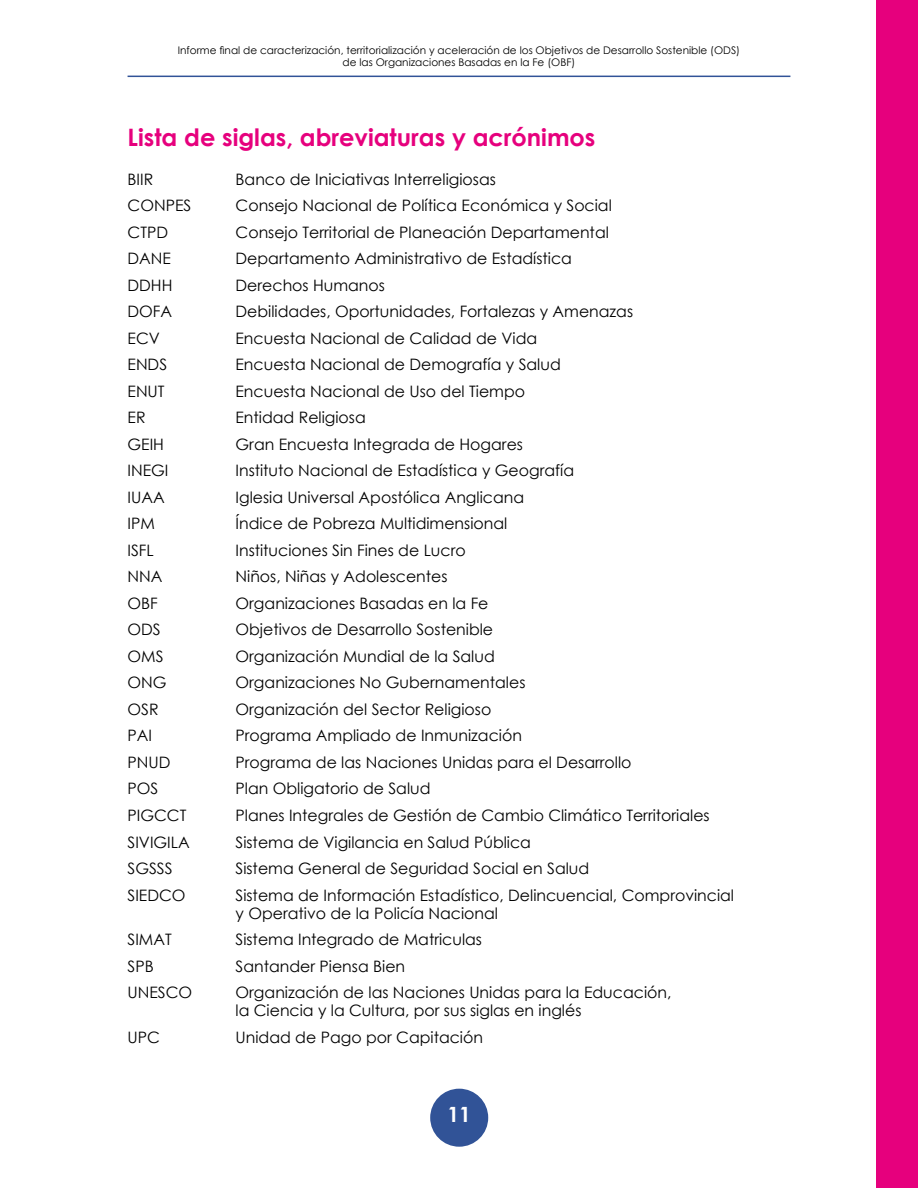
<style>
.page{position:relative;width:918px;height:1188px;background:#fff}
.page>*{position:absolute;margin:0;border:0;box-sizing:border-box;transform-origin:0 0}
.t1{font:700 24px "Century Gothic";color:#e6007d}
.t2{font:700 21px "Century Gothic";color:#fff}
.t3{font:15.75px/18px "Century Gothic";color:#000}
.t4{font:10.5px/12.6px "Century Gothic";color:#000;text-align:center}
</style>
<div class="page">
<div style="left:430px;top:1089px;width:58px;height:58px;background:#315397;border-radius:50%"></div>
<div style="left:877px;top:0;width:41px;height:1188px;background:#e6007d"></div>
<hr style="left:128px;top:76px;width:662px;height:1px;background:#315397">
<p class="t4" style="left:178px;top:43px;width:564px">Informe final de caracterización, territorialización y aceleración de los Objetivos de Desarrollo Sostenible (ODS) de las Organizaciones Basadas en la Fe (OBF)</p>
<h1 class="t1" style="left:128px;top:119px;width:469px">Lista de siglas, abreviaturas y acrónimos</h1>
<p class="t3" style="left:128px;top:170px;width:27px">BIIR</p>
<p class="t3" style="left:236px;top:170px;width:262px">Banco de Iniciativas Interreligiosas</p>
<p class="t3" style="left:128px;top:196px;width:65px">CONPES</p>
<p class="t3" style="left:236px;top:196px;width:378px">Consejo Nacional de Política Económica y Social</p>
<p class="t3" style="left:128px;top:223px;width:42px">CTPD</p>
<p class="t3" style="left:236px;top:223px;width:375px">Consejo Territorial de Planeación Departamental</p>
<p class="t3" style="left:128px;top:249px;width:45px">DANE</p>
<p class="t3" style="left:236px;top:249px;width:338px">Departamento Administrativo de Estadística</p>
<p class="t3" style="left:128px;top:276px;width:46px">DDHH</p>
<p class="t3" style="left:236px;top:276px;width:151px">Derechos Humanos</p>
<p class="t3" style="left:128px;top:302px;width:46px">DOFA</p>
<p class="t3" style="left:236px;top:302px;width:399px">Debilidades, Oportunidades, Fortalezas y Amenazas</p>
<p class="t3" style="left:128px;top:329px;width:34px">ECV</p>
<p class="t3" style="left:236px;top:329px;width:303px">Encuesta Nacional de Calidad de Vida</p>
<p class="t3" style="left:128px;top:355px;width:41px">ENDS</p>
<p class="t3" style="left:236px;top:355px;width:327px">Encuesta Nacional de Demografía y Salud</p>
<p class="t3" style="left:128px;top:382px;width:39px">ENUT</p>
<p class="t3" style="left:236px;top:382px;width:291px">Encuesta Nacional de Uso del Tiempo</p>
<p class="t3" style="left:128px;top:408px;width:20px">ER</p>
<p class="t3" style="left:236px;top:408px;width:132px">Entidad Religiosa</p>
<p class="t3" style="left:128px;top:435px;width:38px">GEIH</p>
<p class="t3" style="left:236px;top:435px;width:289px">Gran Encuesta Integrada de Hogares</p>
<p class="t3" style="left:128px;top:461px;width:42px">INEGI</p>
<p class="t3" style="left:236px;top:461px;width:340px">Instituto Nacional de Estadística y Geografía</p>
<p class="t3" style="left:128px;top:488px;width:39px">IUAA</p>
<p class="t3" style="left:236px;top:488px;width:290px">Iglesia Universal Apostólica Anglicana</p>
<p class="t3" style="left:128px;top:514px;width:29px">IPM</p>
<p class="t3" style="left:236px;top:514px;width:273px">Índice de Pobreza Multidimensional</p>
<p class="t3" style="left:128px;top:541px;width:28px">ISFL</p>
<p class="t3" style="left:236px;top:541px;width:232px">Instituciones Sin Fines de Lucro</p>
<p class="t3" style="left:128px;top:567px;width:36px">NNA</p>
<p class="t3" style="left:236px;top:567px;width:213px">Niños, Niñas y Adolescentes</p>
<p class="t3" style="left:128px;top:594px;width:32px">OBF</p>
<p class="t3" style="left:236px;top:594px;width:255px">Organizaciones Basadas en la Fe</p>
<p class="t3" style="left:128px;top:621px;width:35px">ODS</p>
<p class="t3" style="left:236px;top:621px;width:259px">Objetivos de Desarrollo Sostenible</p>
<p class="t3" style="left:128px;top:647px;width:38px">OMS</p>
<p class="t3" style="left:236px;top:647px;width:261px">Organización Mundial de la Salud</p>
<p class="t3" style="left:128px;top:674px;width:41px">ONG</p>
<p class="t3" style="left:236px;top:674px;width:291px">Organizaciones No Gubernamentales</p>
<p class="t3" style="left:128px;top:700px;width:33px">OSR</p>
<p class="t3" style="left:236px;top:700px;width:257px">Organización del Sector Religioso</p>
<p class="t3" style="left:128px;top:727px;width:26px">PAI</p>
<p class="t3" style="left:236px;top:727px;width:288px">Programa Ampliado de Inmunización</p>
<p class="t3" style="left:128px;top:753px;width:45px">PNUD</p>
<p class="t3" style="left:236px;top:753px;width:397px">Programa de las Naciones Unidas para el Desarrollo</p>
<p class="t3" style="left:128px;top:780px;width:32px">POS</p>
<p class="t3" style="left:236px;top:780px;width:197px">Plan Obligatorio de Salud</p>
<p class="t3" style="left:128px;top:806px;width:60px">PIGCCT</p>
<p class="t3" style="left:236px;top:806px;width:476px">Planes Integrales de Gestión de Cambio Climático Territoriales</p>
<p class="t3" style="left:128px;top:833px;width:64px">SIVIGILA</p>
<p class="t3" style="left:236px;top:833px;width:297px">Sistema de Vigilancia en Salud Pública</p>
<p class="t3" style="left:128px;top:859px;width:47px">SGSSS</p>
<p class="t3" style="left:236px;top:859px;width:355px">Sistema General de Seguridad Social en Salud</p>
<p class="t3" style="left:128px;top:886px;width:60px">SIEDCO</p>
<p class="t3" style="left:236px;top:886px;width:500px">Sistema de Información Estadístico, Delincuencial, Comprovincial y Operativo de la Policía Nacional</p>
<p class="t3" style="left:128px;top:930px;width:46px">SIMAT</p>
<p class="t3" style="left:236px;top:930px;width:248px">Sistema Integrado de Matriculas</p>
<p class="t3" style="left:128px;top:957px;width:28px">SPB</p>
<p class="t3" style="left:236px;top:957px;width:171px">Santander Piensa Bien</p>
<p class="t3" style="left:128px;top:983px;width:66px">UNESCO</p>
<p class="t3" style="left:236px;top:983px;width:437px">Organización de las Naciones Unidas para la Educación, la Ciencia y la Cultura, por sus siglas en inglés</p>
<p class="t3" style="left:128px;top:1028px;width:34px">UPC</p>
<p class="t3" style="left:236px;top:1028px;width:249px">Unidad de Pago por Capitación</p>
<h2 class="t2" style="left:447px;top:1099px;width:25px">11</h2>
</div>
